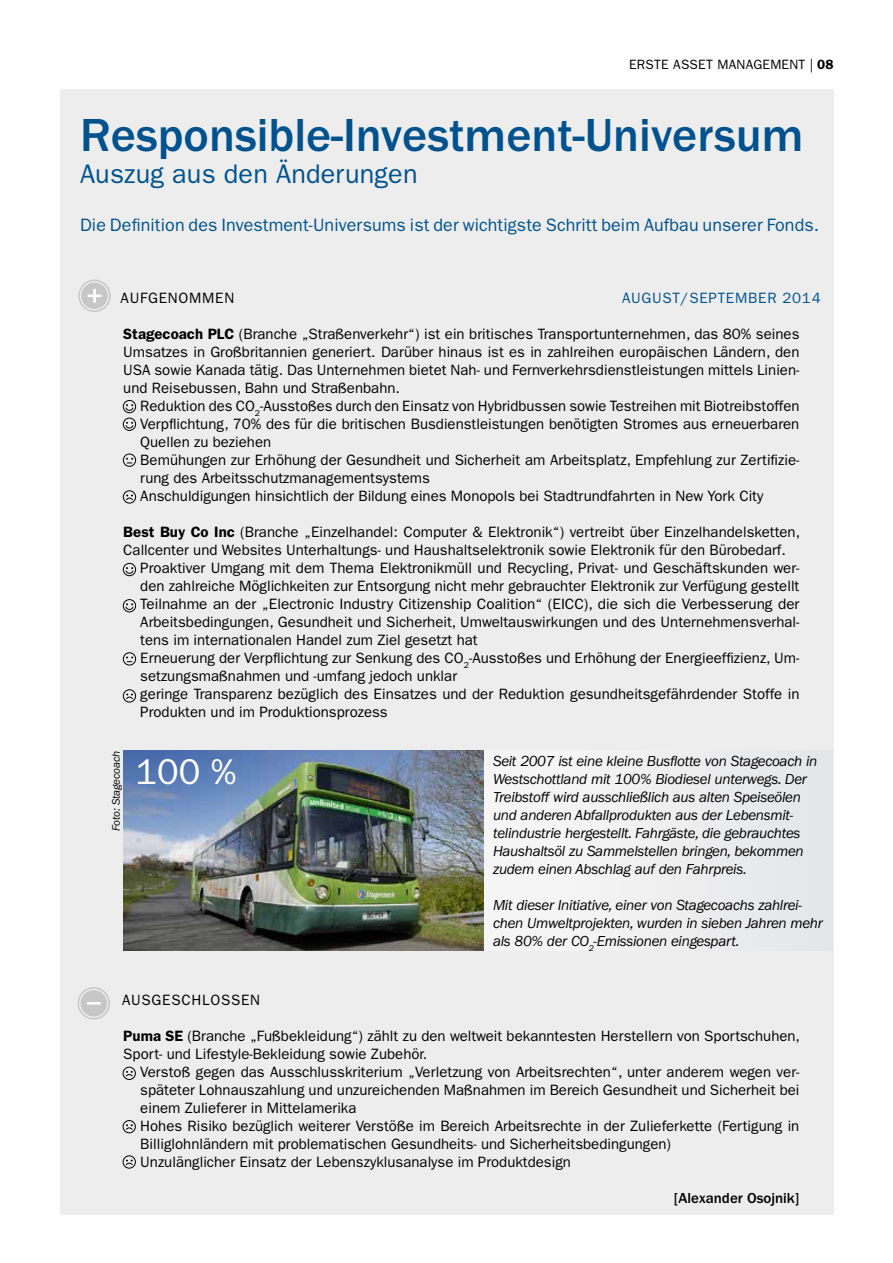
<style>
.page{position:relative;width:893px;height:1263px;background:#fff}
.page>*{position:absolute;margin:0;border:0;box-sizing:border-box;transform-origin:0 0}
.t1{font:500 48px "ITC Franklin Gothic Std";color:#00528f}
.t2{font:36px "ITC Franklin Gothic Std";color:#fff}
.t3{font:27px "ITC Franklin Gothic Std";letter-spacing:.005em;color:#00528f}
.t4{font:18px "ITC Franklin Gothic Std";letter-spacing:.005em;color:#00528f}
.t5{font:15px/18px "ITC Franklin Gothic Std";color:#000}
.t6{font:italic 15px/18px "ITC Franklin Gothic Std";letter-spacing:-.02em;color:#000}
.t7{font:15px "ITC Franklin Gothic Std";letter-spacing:.05em;color:#000}
.t8{font:15px "ITC Franklin Gothic Std";letter-spacing:.05em;color:#00528f}
.t9{font:500 15px "ITC Franklin Gothic Std";color:#000}
.t10{font:13.5px "ITC Franklin Gothic Std";letter-spacing:.02em;color:#000}
.t11{font:italic 11.25px "ITC Franklin Gothic Std";letter-spacing:-.015em;color:#000}
.s1{font-weight:600}
</style>
<div class="page">
<div style="left:60px;top:89px;width:773px;height:1126px;background:#ededed"></div>
<img style="left:123px;top:751px;width:361px;height:199px">
<svg style="left:78px;top:987px;width:32px;height:32px"></svg>
<svg style="left:78px;top:280px;width:33px;height:32px"></svg>
<svg style="left:123px;top:599px;width:13px;height:13px"></svg>
<svg style="left:123px;top:563px;width:13px;height:13px"></svg>
<svg style="left:123px;top:400px;width:13px;height:31px"></svg>
<svg style="left:123px;top:652px;width:13px;height:13px"></svg>
<svg style="left:123px;top:454px;width:13px;height:13px"></svg>
<svg style="left:123px;top:1120px;width:13px;height:13px"></svg>
<svg style="left:123px;top:1155px;width:13px;height:13px"></svg>
<svg style="left:123px;top:1067px;width:13px;height:13px"></svg>
<svg style="left:123px;top:490px;width:13px;height:13px"></svg>
<svg style="left:123px;top:689px;width:13px;height:13px"></svg>
<p class="t10" style="left:629px;top:56px;width:206px">ERSTE ASSET MANAGEMENT | <span class="s1">08</span></p>
<h1 class="t1" style="left:80px;top:108px;width:725px">Responsible-Investment-Universum</h1>
<h3 class="t3" style="left:80px;top:159px;width:339px">Auszug aus den Änderungen</h3>
<p class="t4" style="left:80px;top:215px;width:741px">Die Definition des Investment-Universums ist der wichtigste Schritt beim Aufbau unserer Fonds.</p>
<p class="t7" style="left:121px;top:290px;width:115px">AUFGENOMMEN</p>
<p class="t5" style="left:123px;top:325px;width:678px;text-align:justify"><span class="s1">Stagecoach PLC</span> (Branche „Straßenverkehr“) ist ein britisches Transportunternehmen, das 80% seines Umsatzes in Großbritannien generiert. Darüber hinaus ist es in zahlreihen europäischen Ländern, den USA sowie Kanada tätig. Das Unternehmen bietet Nah- und Fernverkehrsdienstleistungen mittels Linien&shy;und Reisebussen, Bahn und Straßenbahn.</p>
<p class="t5" style="left:140px;top:397px;width:661px">Reduktion des CO<sub>2</sub>-Ausstoßes durch den Einsatz von Hybridbussen sowie Testreihen mit Biotreibstoffen Verpflichtung, 70% des für die britischen Busdienstleistungen benötigten Stromes aus erneuerbaren Quellen zu beziehen<br>Bemühungen zur Erhöhung der Gesundheit und Sicherheit am Arbeitsplatz, Empfehlung zur Zertifizie&shy;rung des Arbeitsschutzmanagementsystems<br>Anschuldigungen hinsichtlich der Bildung eines Monopols bei Stadtrundfahrten in New York City</p>
<p class="t5" style="left:123px;top:523px;width:678px"><span class="s1">Best Buy Co Inc</span> (Branche „Einzelhandel: Computer &amp; Elektronik“) vertreibt über Einzelhandelsketten,</p>
<p class="t5" style="left:123px;top:541px;width:664px">Callcenter und Websites Unterhaltungs- und Haushaltselektronik sowie Elektronik für den Bürobedarf.</p>
<p class="t5" style="left:140px;top:559px;width:661px">Proaktiver Umgang mit dem Thema Elektronikmüll und Recycling, Privat- und Geschäftskunden wer-</p>
<p class="t5" style="left:140px;top:577px;width:661px">den zahlreiche Möglichkeiten zur Entsorgung nicht mehr gebrauchter Elektronik zur Verfügung gestellt</p>
<p class="t5" style="left:140px;top:595px;width:661px">Teilnahme an der „Electronic Industry Citizenship Coalition“ (EICC), die sich die Verbesserung der</p>
<p class="t5" style="left:140px;top:613px;width:661px">Arbeitsbedingungen, Gesundheit und Sicherheit, Umweltauswirkungen und des Unternehmensverhal-</p>
<p class="t5" style="left:140px;top:631px;width:339px">tens im internationalen Handel zum Ziel gesetzt hat</p>
<p class="t5" style="left:140px;top:649px;width:661px">Erneuerung der Verpflichtung zur Senkung des CO<sub>2</sub>-Ausstoßes und Erhöhung der Energieeffizienz, Um-</p>
<p class="t5" style="left:140px;top:667px;width:318px">setzungsmaßnahmen und -umfang jedoch unklar</p>
<p class="t5" style="left:140px;top:685px;width:661px">geringe Transparenz bezüglich des Einsatzes und der Reduktion gesundheitsgefährdender Stoffe in</p>
<p class="t5" style="left:140px;top:703px;width:249px">Produkten und im Produktionsprozess</p>
<p class="t8" style="left:622px;top:290px;width:200px">AUGUST/SEPTEMBER 2014</p>
<p class="t11" style="left:110px;top:831px;width:81px;rotate:-90deg">Foto: Stagecoach</p>
<h2 class="t2" style="left:136px;top:751px;width:102px">100 %</h2>
<p class="t6" style="left:493px;top:752px;width:326px">Seit 2007 ist eine kleine Busflotte von Stagecoach in Westschottland mit 100% Biodiesel unterwegs. Der Treibstoff wird ausschließlich aus alten Speiseölen und anderen Abfallprodukten aus der Lebensmit&shy;telindustrie hergestellt. Fahrgäste, die gebrauchtes Haushaltsöl zu Sammelstellen bringen, bekommen zudem einen Abschlag auf den Fahrpreis.</p>
<p class="t6" style="left:493px;top:896px;width:331px">Mit dieser Initiative, einer von Stagecoachs zahlrei&shy;chen Umweltprojekten, wurden in sieben Jahren mehr als 80% der CO<sub>2</sub>-Emissionen eingespart.</p>
<p class="t7" style="left:122px;top:992px;width:140px">AUSGESCHLOSSEN</p>
<p class="t5" style="left:123px;top:1027px;width:678px"><span class="s1">Puma SE</span> (Branche „Fußbekleidung“) zählt zu den weltweit bekanntesten Herstellern von Sportschuhen,<br>Sport- und Lifestyle-Bekleidung sowie Zubehör.</p>
<p class="t5" style="left:140px;top:1063px;width:661px">Verstoß gegen das Ausschlusskriterium „Verletzung von Arbeitsrechten“, unter anderem wegen ver&shy;späteter Lohnauszahlung und unzureichenden Maßnahmen im Bereich Gesundheit und Sicherheit bei einem Zulieferer in Mittelamerika<br>Hohes Risiko bezüglich weiterer Verstöße im Bereich Arbeitsrechte in der Zulieferkette (Fertigung in Billiglohnländern mit problematischen Gesundheits- und Sicherheitsbedingungen)<br>Unzulänglicher Einsatz der Lebenszyklusanalyse im Produktdesign</p>
<p class="t9" style="left:674px;top:1190px;width:127px">[Alexander Osojnik]</p>
</div>
